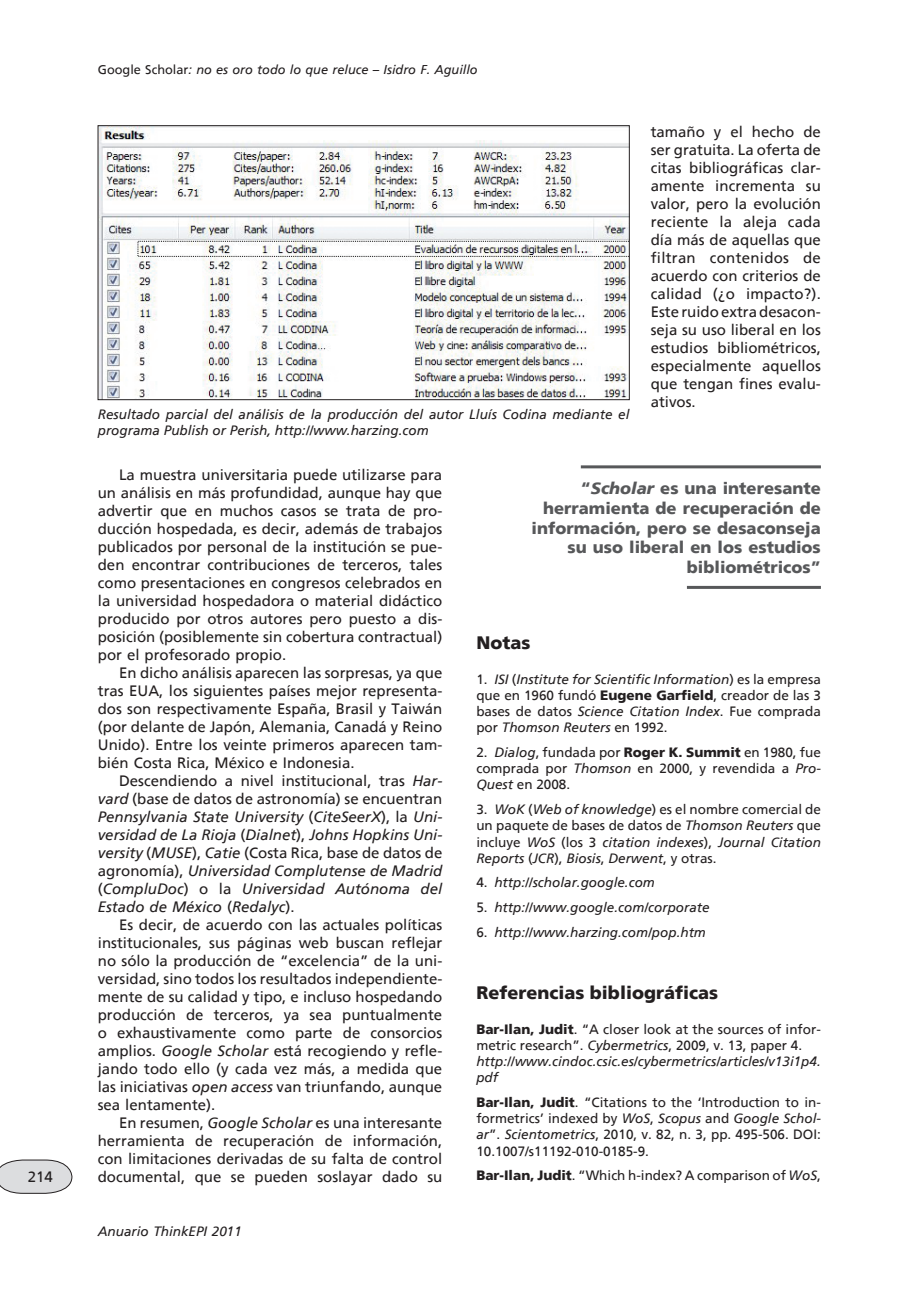
<style>
.page{position:relative;width:906px;height:1289px;background:#fff}
.page>*{position:absolute;margin:0;border:0;box-sizing:border-box;transform-origin:0 0}
.t1{font:18px "Frutiger 75 Black A";color:#231f20}
.t2{font:16.5px/19.8px "Frutiger 75 Black A";color:#57585a;text-align:right}
.t3{font:15px/18px "Frutiger 55 Roman A";color:#231f20;text-align:justify}
.t4{font:15px/18px "Frutiger 56 Italic A";color:#231f20}
.t5{font:13.5px/16.2px "Frutiger 55 Roman A";color:#231f20}
.t6{font:13.5px/16.2px "Frutiger 56 Italic A";color:#231f20}
.t7{font:12.75px "Frutiger 56 Italic A";color:#231f20}
.s1{font-family:"Frutiger 55 Roman A"}
.s2{font-family:"Frutiger 56 Italic A"}
.s3{font-family:"Frutiger 76 Black Italic A"}
.s4{font-family:"Frutiger 75 Black A"}
</style>
<div class="page">
<svg style="left:0;top:1159px;width:73px;height:34px;background:#d6d6d8"></svg>
<hr style="left:581px;top:465px;width:240px;height:3px;background:#57585a">
<hr style="left:687px;top:586px;width:134px;height:3px;background:#57585a">
<img style="left:100px;top:127px;width:527px;height:271px">
<div style="left:98px;top:125px;width:531px;height:275px;border:1px solid #231f20"></div>
<p class="t3" style="left:28px;top:1167px;width:27px">214</p>
<p class="t7" style="left:98px;top:62px;width:381px"><span class="s1">Google Scholar</span>: no es oro todo lo que reluce – Isidro F. Aguillo</p>
<p class="t6" style="left:98px;top:406px;width:533px">Resultado parcial del análisis de la producción del autor Lluís Codina mediante el programa Publish or Perish, http://www.harzing.com</p>
<p class="t3" style="left:651px;top:123px;width:172px">tamaño y el hecho de ser gratuita. La oferta de citas bibliográficas clar&shy;amente incrementa su valor, pero la evolución reciente la aleja cada día más de aquellas que filtran contenidos de acuerdo con criterios de calidad (¿o impacto?).<br>Este ruidoextradesacon&shy;seja su uso liberal en los estudios bibliométricos, especialmente aquellos que tengan fines evalu&shy;ativos.</p>
<p class="t3" style="left:98px;top:465px;width:346px;text-indent:21px">La muestra universitaria puede utilizarse para un análisis en más profundidad, aunque hay que advertir que en muchos casos se trata de pro&shy;ducción hospedada, es decir, además de trabajos publicados por personal de la institución se pue&shy;den encontrar contribuciones de terceros, tales como presentaciones en congresos celebrados en la universidad hospedadora o material didáctico producido por otros autores pero puesto a dis&shy;posición (posiblemente sin cobertura contractual) por el profesorado propio.</p>
<p class="t3" style="left:98px;top:663px;width:346px;text-indent:21px">En dicho análisis aparecen las sorpresas, ya que tras EUA, los siguientes países mejor representa&shy;dos son respectivamente España, Brasil y Taiwán (por delante de Japón, Alemania, Canadá y Reino Unido). Entre los veinte primeros aparecen tam&shy;bién Costa Rica, México e Indonesia.</p>
<p class="t3" style="left:98px;top:771px;width:346px;text-align:right">Descendiendo a nivel institucional, tras <span class="s2">Har&shy;vard</span> (base de datos de astronomía) se encuentran</p>
<p class="t4" style="left:98px;top:807px;width:346px">Pennsylvania State University <span class="s1">(</span>CiteSeerX<span class="s1">), la</span> Uni&shy;versidad de La Rioja <span class="s1">(</span>Dialnet<span class="s1">),</span> Johns Hopkins Uni-</p>
<p class="t3" style="left:98px;top:843px;width:346px"><span class="s2">versity</span> (<span class="s2">MUSE</span>), <span class="s2">Catie</span> (Costa Rica, base de datos de</p>
<p class="t4" style="left:98px;top:861px;width:346px;text-align:justify"><span class="s1">agronomía),</span> Universidad Complutense de Madrid <span class="s1">(</span>CompluDoc<span class="s1">) o la</span> Universidad Autónoma del Estado de México <span class="s1">(</span>Redalyc<span class="s1">).</span></p>
<p class="t3" style="left:98px;top:915px;width:346px;text-indent:21px">Es decir, de acuerdo con las actuales políticas institucionales, sus páginas web buscan reflejar no sólo la producción de “excelencia” de la uni&shy;versidad, sino todos los resultados independiente&shy;mente de su calidad y tipo, e incluso hospedando producción de terceros, ya sea puntualmente o exhaustivamente como parte de consorcios amplios. <span class="s2">Google Scholar</span> está recogiendo y refle&shy;jando todo ello (y cada vez más, a medida que las iniciativas <span class="s2">open access</span> van triunfando, aunque sea lentamente).</p>
<p class="t3" style="left:98px;top:1113px;width:346px;text-indent:21px">En resumen, <span class="s2">Google Scholar</span> es una interesante herramienta de recuperación de información, con limitaciones derivadas de su falta de control documental, que se pueden soslayar dado su</p>
<p class="t6" style="left:98px;top:1222px;width:146px">Anuario ThinkEPI 2011</p>
<p class="t2" style="left:531px;top:478px;width:291px">“<span class="s3">Scholar</span> es una interesante herramienta de recuperación de información, pero se desaconseja su uso liberal en los estudios bibliométricos”</p>
<p class="t1" style="left:476px;top:632px;width:56px">Notas</p>
<p class="t6" style="left:476px;top:670px;width:346px"><span class="s1">1.</span> ISI <span class="s1">(</span>Institute for Scientific Information<span class="s1">) es la empresa</span></p>
<p class="t5" style="left:476px;top:687px;width:346px">que en 1960 fundó <span class="s4">Eugene Garfield</span>, creador de las 3 bases de datos <span class="s2">Science Citation Index</span>. Fue comprada</p>
<p class="t6" style="left:476px;top:719px;width:193px"><span class="s1">por</span> Thomson Reuters <span class="s1">en 1992.</span></p>
<p class="t5" style="left:476px;top:744px;width:346px;text-align:justify">2. <span class="s2">Dialog</span>, fundada por <span class="s4">Roger K. Summit</span> en 1980, fue comprada por <span class="s2">Thomson</span> en 2000, y revendida a <span class="s2">Pro-Quest</span> en 2008.</p>
<p class="t5" style="left:476px;top:801px;width:346px">3. <span class="s2">WoK</span> (<span class="s2">Web of knowledge</span>) es el nombre comercial de un paquete de bases de datos de <span class="s2">Thomson Reuters</span> que</p>
<p class="t6" style="left:476px;top:833px;width:346px"><span class="s1">incluye</span> WoS <span class="s1">(los 3</span> citation indexes<span class="s1">),</span> Journal Citation<br>Reports <span class="s1">(</span>JCR<span class="s1">),</span> Biosis<span class="s1">,</span> Derwent<span class="s1">, y otras.</span></p>
<p class="t6" style="left:476px;top:874px;width:180px"><span class="s1">4.</span> http://scholar.google.com</p>
<p class="t6" style="left:476px;top:899px;width:235px"><span class="s1">5.</span> http://www.google.com/corporate</p>
<p class="t6" style="left:476px;top:924px;width:231px"><span class="s1">6.</span> http://www.harzing.com/pop.htm</p>
<p class="t1" style="left:476px;top:982px;width:243px">Referencias bibliográficas</p>
<p class="t5" style="left:476px;top:1020px;width:346px"><span class="s4">Bar-Ilan, Judit</span>. “A closer look at the sources of infor&shy;metric research”. <span class="s2">Cybermetrics</span>, 2009, v. 13, paper 4.</p>
<p class="t6" style="left:476px;top:1053px;width:346px">http://www.cindoc.csic.es/cybermetrics/articles/v13i1p4. pdf</p>
<p class="t5" style="left:476px;top:1094px;width:346px;text-align:justify"><span class="s4">Bar-Ilan, Judit</span>. “Citations to the ‘Introduction to in&shy;formetrics’ indexed by <span class="s2">WoS</span>, <span class="s2">Scopus</span> and <span class="s2">Google Schol&shy;ar</span>”. <span class="s2">Scientometrics</span>, 2010, v. 82, n. 3, pp. 495-506. DOI:<br>10.1007/s11192-010-0185-9.</p>
<p class="t5" style="left:476px;top:1167px;width:346px"><span class="s4">Bar-Ilan, Judit</span>. “Which h-index? A comparison of <span class="s2">WoS</span>,</p>
</div>
